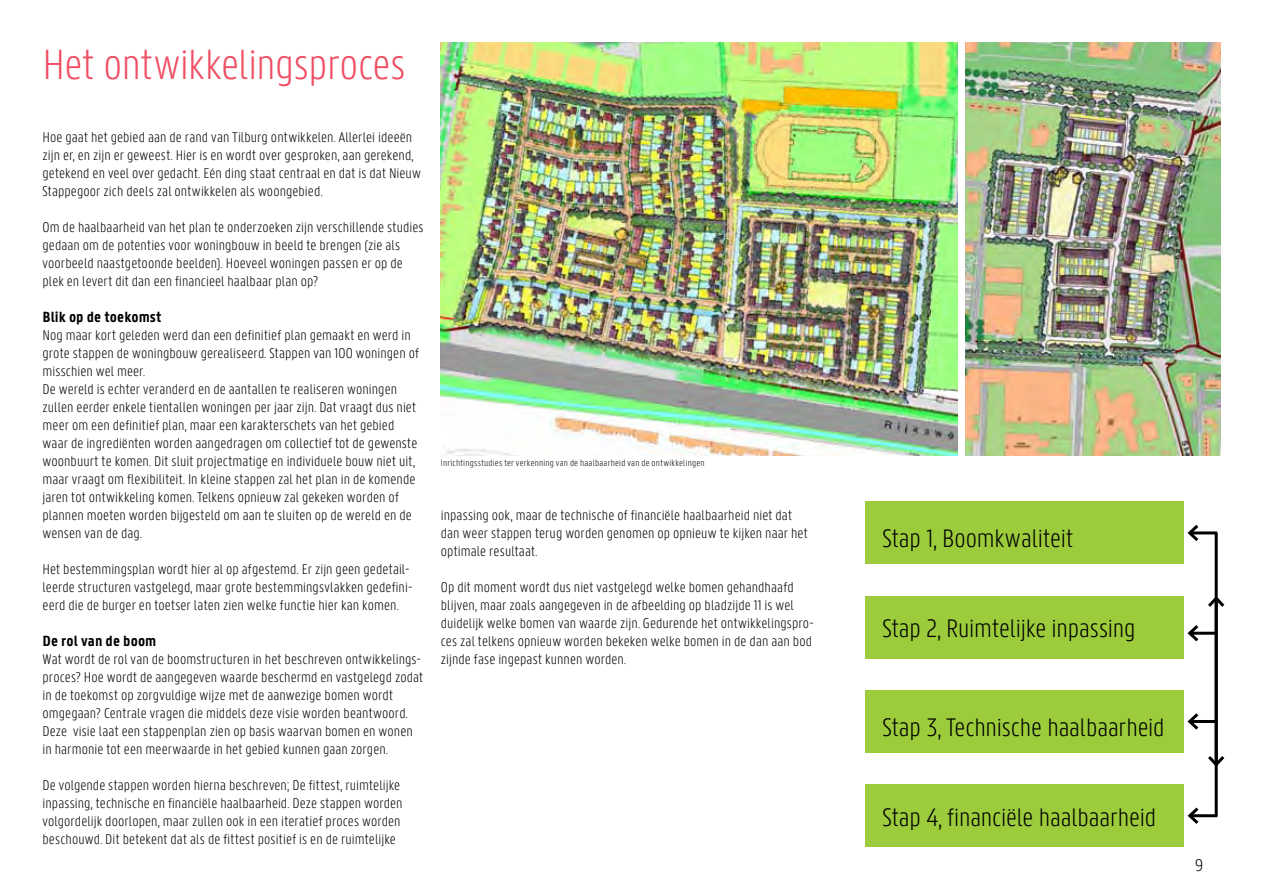
<style>
.page{position:relative;width:1263px;height:893px;background:#fff}
.page>*{position:absolute;margin:0;border:0;box-sizing:border-box;transform-origin:0 0}
.t1{font:300 45px "Panno Text";letter-spacing:-.01em;color:#f04e63}
.t2{font:300 27px "Panno Text";letter-spacing:-.005em;color:#000}
.t3{font:300 18px "Panno Text";color:#000}
.t4{font:700 15.75px "Panno Text";letter-spacing:.005em;color:#000}
.t5{font:300 15px/18px "Panno Text";letter-spacing:.005em;color:#000}
.t6{font:300 9.75px "Panno Text";letter-spacing:.02em;color:#000}
</style>
<div class="page">
<img style="left:441px;top:43px;width:516px;height:412px">
<img style="left:965px;top:43px;width:255px;height:412px">
<div style="left:865px;top:502px;width:319px;height:62px;background:#9ccb3b"></div>
<div style="left:865px;top:596px;width:319px;height:62px;background:#9ccb3b"></div>
<div style="left:865px;top:690px;width:319px;height:63px;background:#9ccb3b"></div>
<div style="left:865px;top:784px;width:319px;height:63px;background:#9ccb3b"></div>
<hr style="left:1215px;top:533px;width:3px;height:283px;background:#000">
<hr style="left:1190px;top:531px;width:27px;height:3px;background:#000">
<svg style="left:1187px;top:524px;width:14px;height:17px"></svg>
<hr style="left:1190px;top:632px;width:27px;height:3px;background:#000">
<svg style="left:1187px;top:625px;width:14px;height:17px"></svg>
<hr style="left:1190px;top:720px;width:27px;height:3px;background:#000">
<svg style="left:1187px;top:713px;width:12px;height:17px"></svg>
<hr style="left:1190px;top:814px;width:27px;height:3px;background:#000">
<svg style="left:1187px;top:807px;width:15px;height:17px"></svg>
<svg style="left:1208px;top:594px;width:17px;height:16px"></svg>
<svg style="left:1208px;top:753px;width:17px;height:16px"></svg>
<h1 class="t1" style="left:43px;top:41px;width:365px">Het ontwikkelingsproces</h1>
<p class="t5" style="left:43px;top:128px;width:380px">Hoe gaat het gebied aan de rand van Tilburg ontwikkelen. Allerlei ideeën zijn er, en zijn er geweest. Hier is en wordt over gesproken, aan gerekend, getekend en veel over gedacht. Eén ding staat centraal en dat is dat Nieuw Stappegoor zich deels zal ontwikkelen als woongebied.</p>
<p class="t5" style="left:43px;top:218px;width:383px">Om de haalbaarheid van het plan te onderzoeken zijn verschillende studies gedaan om de potenties voor woningbouw in beeld te brengen (zie als voorbeeld naastgetoonde beelden). Hoeveel woningen passen er op de plek en levert dit dan een financieel haalbaar plan op?</p>
<p class="t4" style="left:43px;top:307px;width:121px">Blik op de toekomst</p>
<p class="t5" style="left:43px;top:326px;width:378px">Nog maar kort geleden werd dan een definitief plan gemaakt en werd in grote stappen de woningbouw gerealiseerd. Stappen van 100 woningen of misschien wel meer.<br>De wereld is echter veranderd en de aantallen te realiseren woningen zullen eerder enkele tientallen woningen per jaar zijn. Dat vraagt dus niet meer om een definitief plan, maar een karakterschets van het gebied waar de ingrediënten worden aangedragen om collectief tot de gewenste woonbuurt te komen. Dit sluit projectmatige en individuele bouw niet uit, maar vraagt om flexibiliteit. In kleine stappen zal het plan in de komende jaren tot ontwikkeling komen. Telkens opnieuw zal gekeken worden of plannen moeten worden bijgesteld om aan te sluiten op de wereld en de wensen van de dag.</p>
<p class="t5" style="left:43px;top:560px;width:371px">Het bestemmingsplan wordt hier al op afgestemd. Er zijn geen gedetail&shy;leerde structuren vastgelegd, maar grote bestemmingsvlakken gedefini&shy;eerd die de burger en toetser laten zien welke functie hier kan komen.</p>
<p class="t4" style="left:43px;top:631px;width:115px">de rol van de boom</p>
<p class="t5" style="left:43px;top:650px;width:382px">Wat wordt de rol van de boomstructuren in het beschreven ontwikkelings&shy;proces? Hoe wordt de aangegeven waarde beschermd en vastgelegd zodat in de toekomst op zorgvuldige wijze met de aanwezige bomen wordt omgegaan? Centrale vragen die middels deze visie worden beantwoord.<br>Deze visie laat een stappenplan zien op basis waarvan bomen en wonen in harmonie tot een meerwaarde in het gebied kunnen gaan zorgen.</p>
<p class="t5" style="left:43px;top:776px;width:361px">De volgende stappen worden hierna beschreven; De fittest, ruimtelijke inpassing, technische en financiële haalbaarheid. Deze stappen worden volgordelijk doorlopen, maar zullen ook in een iteratief proces worden beschouwd. Dit betekent dat als de fittest positief is en de ruimtelijke</p>
<p class="t6" style="left:441px;top:457px;width:265px">Inrichtingsstudies ter verkenning van de haalbaarheid van de ontwikkelingen</p>
<p class="t5" style="left:441px;top:506px;width:368px">inpassing ook, maar de technische of financiële haalbaarheid niet dat dan weer stappen terug worden genomen op opnieuw te kijken naar het optimale resultaat.</p>
<p class="t5" style="left:441px;top:578px;width:374px">Op dit moment wordt dus niet vastgelegd welke bomen gehandhaafd blijven, maar zoals aangegeven in de afbeelding op bladzijde 11 is wel duidelijk welke bomen van waarde zijn. Gedurende het ontwikkelingspro&shy;ces zal telkens opnieuw worden bekeken welke bomen in de dan aan bod zijnde fase ingepast kunnen worden.</p>
<h2 class="t2" style="left:882px;top:524px;width:192px">Stap 1, Boomkwaliteit</h2>
<h2 class="t2" style="left:882px;top:614px;width:255px">Stap 2, Ruimtelijke inpassing</h2>
<h2 class="t2" style="left:882px;top:713px;width:284px">Stap 3, Technische haalbaarheid</h2>
<h2 class="t2" style="left:882px;top:803px;width:275px">Stap 4, financiële haalbaarheid</h2>
<p class="t3" style="left:1195px;top:855px;width:10px">9</p>
</div>
